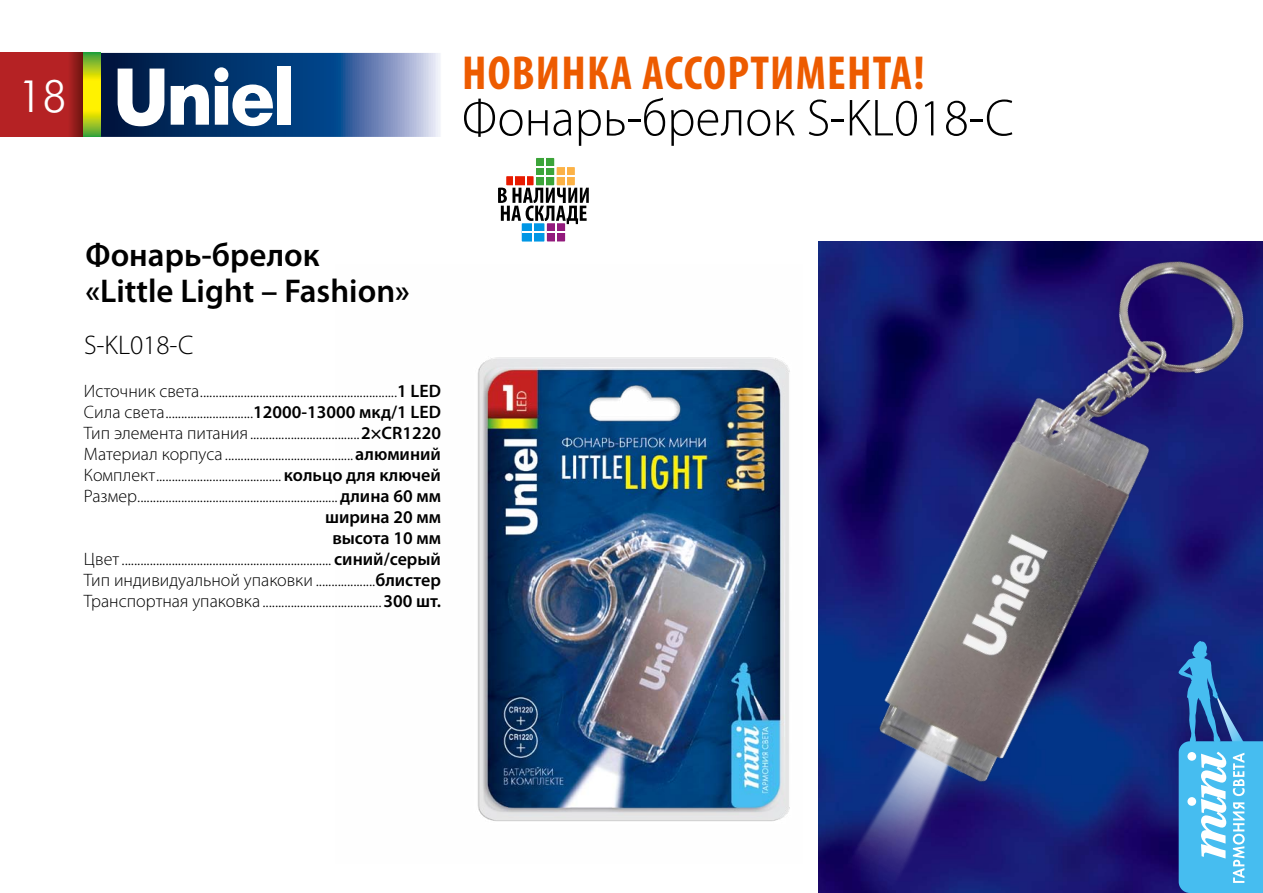
<style>
.page{position:relative;width:1263px;height:893px;background:#fff}
.page>*{position:absolute;margin:0;border:0;box-sizing:border-box;transform-origin:0 0}
.t1{font:300 52.5px "Myriad Pro";color:#000}
.t2{font:700 condensed 48px "Myriad Pro";letter-spacing:.025em;color:#ed5b00}
.t3{font:45px "Futuris Light C";color:#fff}
.t4{font:600 33px/36px "Myriad Pro";color:#000}
.t5{font:300 27px "Myriad Pro";color:#000}
.t6{font:300 18px/21px "Myriad Pro";color:#000;text-align:right}
.s1{font-weight:600}
</style>
<div class="page">
<svg style="left:101px;top:53px;width:339px;height:84px;background:#3c6194"></svg>
<svg style="left:118px;top:69px;width:46px;height:57px"></svg>
<svg style="left:171px;top:67px;width:102px;height:59px"></svg>
<div style="left:277px;top:66px;width:13px;height:59px;background:#fff"></div>
<svg style="left:0;top:53px;width:84px;height:84px;background:#ae2221"></svg>
<svg style="left:84px;top:53px;width:17px;height:84px"></svg>
<img style="left:818px;top:241px;width:445px;height:652px">
<svg style="left:1178px;top:641px;width:85px;height:252px;background:#4c92cb"></svg>
<img style="left:477px;top:357px;width:313px;height:464px">
<div style="left:536px;top:158px;width:18px;height:27px;background:#3ca439"></div>
<hr style="left:544px;top:158px;width:2px;height:27px;background:#fff">
<svg style="left:522px;top:223px;width:22px;height:19px"></svg>
<svg style="left:498px;top:166px;width:91px;height:75px"></svg>
<h3 class="t3" style="left:17px;top:74px;width:51px">18</h3>
<h2 class="t2" style="left:462px;top:43px;width:464px">НОВИНКА АССОРТИМЕНТА!</h2>
<h1 class="t1" style="left:462px;top:89px;width:553px">Фонарь-брелок S-KL018-C</h1>
<h3 class="t4" style="left:85px;top:236px;width:326px">Фонарь-брелок «Little Light – Fashion»</h3>
<h3 class="t5" style="left:84px;top:330px;width:111px">S-KL018-C</h3>
<p class="t6" style="left:84px;top:381px;width:358px">Источник света...............................................................<span class="s1">1 LED </span>Сила света............................<span class="s1">12000-13000 мкд/1 LED </span>Тип элемента питания...................................<span class="s1">2×CR1220<br></span>Материал корпуса .........................................<span class="s1">алюминий </span>Комплект........................................ <span class="s1">кольцо для ключей </span>Размер................................................................<span class="s1">длина 60 мм ширина 20 мм<br>высота 10 мм </span>Цвет................................................................... <span class="s1">синий/серый </span>Тип индивидуальной упаковки ...................<span class="s1">блистер </span>Транспортная упаковка ......................................<span class="s1">300 шт.</span></p>
</div>
